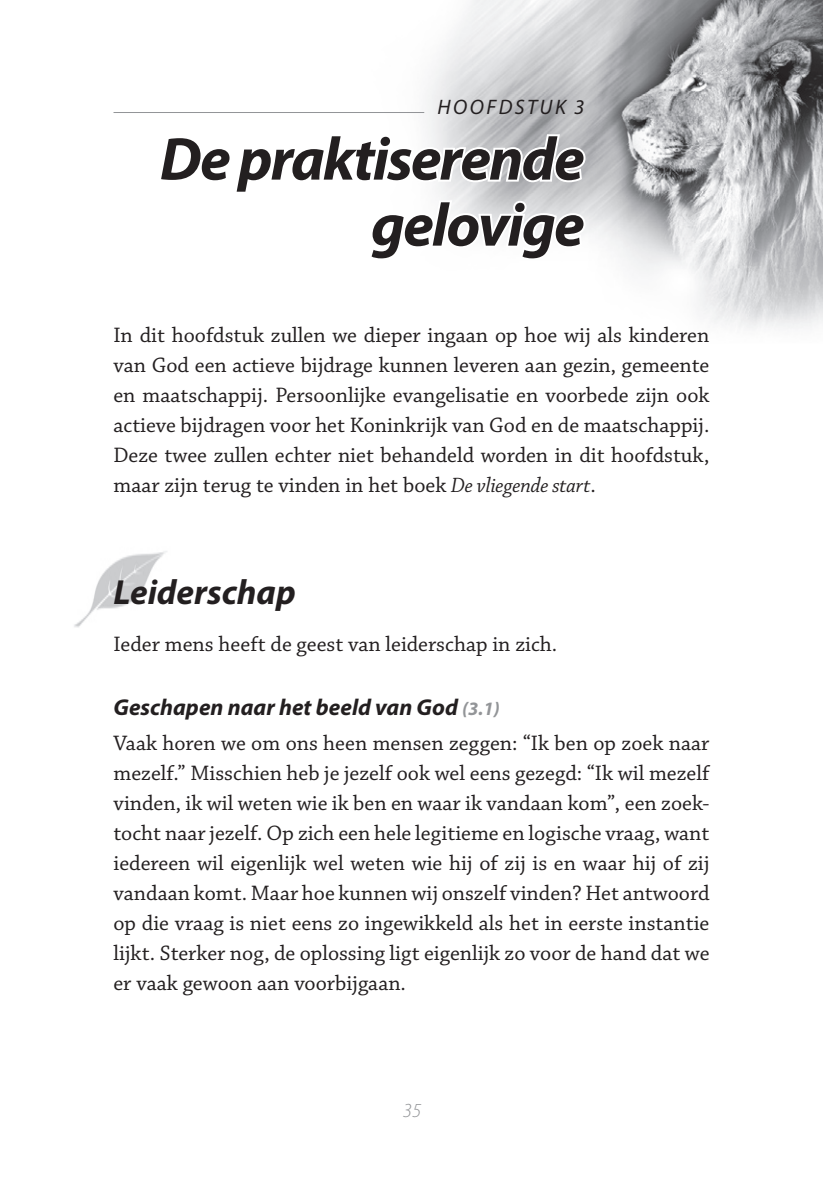
<style>
.page{position:relative;width:823px;height:1191px;background:#fff}
.page>*{position:absolute;margin:0;border:0;box-sizing:border-box;transform-origin:0 0}
.t1{font:italic 700 61px/66px "Myriad Pro";letter-spacing:-.03em;color:#231f20;text-align:right}
.t2{font:italic 700 35px "Myriad Pro";color:#231f20}
.t3{font:italic 700 23px "Myriad Pro";color:#231f20}
.t4{font:22px/30px "Chaparral Pro";color:#231f20;text-align:justify}
.t5{font:italic 21px "Myriad Pro";letter-spacing:.12em;color:#231f20}
.t6{font:italic 300 20px "Myriad Pro";color:#939598}
.s1{font-family:"Chaparral Pro It Subh"}
.s2{font-size:19px;color:#939598}
</style>
<div class="page">
<img style="left:423px;top:0;width:399px;height:329px">
<hr style="left:113px;top:112px;width:311px;height:1px;background:#939598">
<img style="left:74px;top:551px;width:93px;height:77px">
<svg style="left:423px;top:132px;width:164px;height:130px"></svg>
<p class="t5" style="left:437px;top:94px;width:148px">HOOFDSTUK 3</p>
<h1 class="t1" style="left:160px;top:124px;width:426px">De praktiserende gelovige</h1>
<p class="t4" style="left:113px;top:321px;width:597px">In dit hoofdstuk zullen we dieper ingaan op hoe wij als kinderen van God een actieve bijdrage kunnen leveren aan gezin, gemeente en maatschappij. Persoonlijke evangelisatie en voorbede zijn ook actieve bijdragen voor het Koninkrijk van God en de maatschappij.<br>Deze twee zullen echter niet behandeld worden in dit hoofdstuk, maar zijn terug te vinden in het boek <span class="s1">De vliegende start</span>.</p>
<h2 class="t2" style="left:113px;top:569px;width:184px">Leiderschap</h2>
<p class="t4" style="left:113px;top:629px;width:445px">Ieder mens heeft de geest van leiderschap in zich.</p>
<p class="t3" style="left:113px;top:692px;width:387px">Geschapen naar het beeld van God <span class="s2">(3.1)</span></p>
<p class="t4" style="left:113px;top:729px;width:598px">Vaak horen we om ons heen mensen zeggen: “Ik ben op zoek naar mezelf.” Misschien heb je jezelf ook wel eens gezegd: “Ik wil mezelf vinden, ik wil weten wie ik ben en waar ik vandaan kom”, een zoek&shy;tocht naar jezelf. Op zich een hele legitieme en logische vraag, want iedereen wil eigenlijk wel weten wie hij of zij is en waar hij of zij vandaan komt. Maar hoe kunnen wij onszelf vinden? Het antwoord op die vraag is niet eens zo ingewikkeld als het in eerste instantie lijkt. Sterker nog, de oplossing ligt eigenlijk zo voor de hand dat we er vaak gewoon aan voorbijgaan.</p>
<p class="t6" style="left:402px;top:1098px;width:20px">35</p>
</div>
